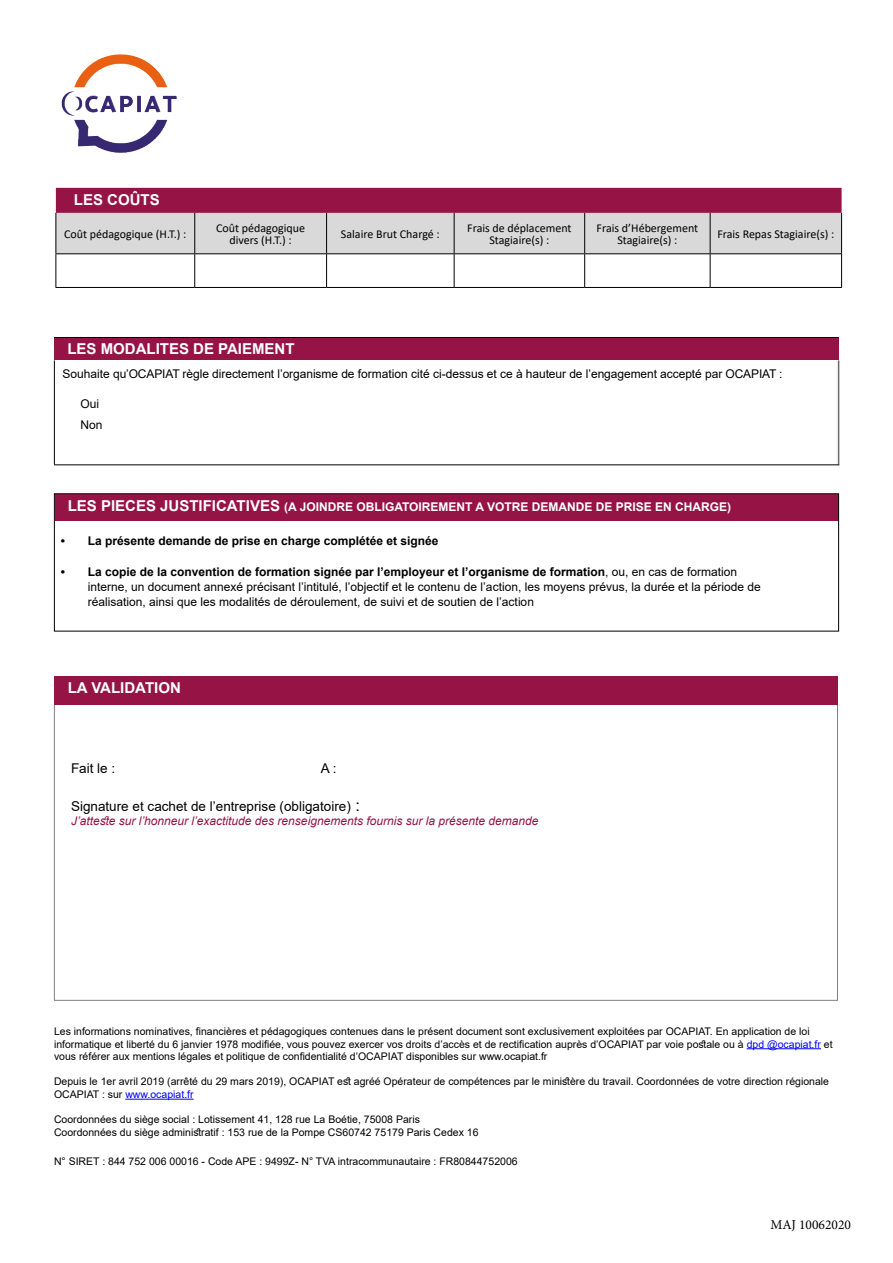
<style>
.page{position:relative;width:893px;height:1263px;background:#fff}
.page>*{position:absolute;margin:0;border:0;box-sizing:border-box;transform-origin:0 0}
.t1{font:700 15px "Arial";color:#fff}
.t2{font:13.5px "Arial";color:#000}
.t3{font:13.5px "Minion Pro";color:#000}
.t4{font:12px/15px "Arial";color:#000}
.t5{font:12px/12px "Calibri";color:#000;text-align:center}
.t6{font:italic 12px "Arial";color:#961445}
.t7{font:700 12px "Arial";color:#fff}
.t8{font:700 12px "Arial";color:#000}
.t9{font:10.5px/12.6px "Arial";color:#000}
.s1{font-size:15px}
.s2{font-weight:700}
.s3{font-size:16.5px}
.s4{color:#00f}
</style>
<div class="page">
<img style="left:61px;top:54px;width:116px;height:99px">
<div style="left:54px;top:337px;width:785px;height:23px;background:#961445"></div>
<hr style="left:838px;top:360px;width:1px;height:104px;background:#696969">
<hr style="left:54px;top:337px;width:785px;height:1px;background:#000">
<hr style="left:54px;top:360px;width:1px;height:104px;background:#000">
<hr style="left:54px;top:464px;width:785px;height:1px;background:#000">
<div style="left:54px;top:676px;width:783px;height:29px;background:#961445"></div>
<hr style="left:54px;top:705px;width:1px;height:295px;background:#808080">
<hr style="left:837px;top:705px;width:1px;height:295px;background:#808080">
<hr style="left:54px;top:1000px;width:784px;height:1px;background:#808080">
<hr style="left:747px;top:1048px;width:74px;height:1px;background:#00f">
<hr style="left:125px;top:1099px;width:69px;height:1px;background:#00f">
<svg style="left:56px;top:188px;width:786px;height:65px;background:#bf8d9f"></svg>
<hr style="left:194px;top:213px;width:1px;height:40px;background:#000">
<hr style="left:326px;top:213px;width:1px;height:40px;background:#000">
<hr style="left:454px;top:213px;width:1px;height:40px;background:#000">
<hr style="left:584px;top:213px;width:1px;height:40px;background:#000">
<hr style="left:710px;top:213px;width:1px;height:40px;background:#000">
<hr style="left:841px;top:213px;width:1px;height:41px;background:#000">
<hr style="left:194px;top:254px;width:1px;height:33px;background:#000">
<hr style="left:326px;top:254px;width:1px;height:33px;background:#000">
<hr style="left:454px;top:254px;width:1px;height:33px;background:#000">
<hr style="left:584px;top:254px;width:1px;height:33px;background:#000">
<hr style="left:710px;top:254px;width:1px;height:33px;background:#000">
<hr style="left:841px;top:254px;width:1px;height:33px;background:#000">
<hr style="left:56px;top:254px;width:1px;height:33px;background:#000">
<hr style="left:56px;top:213px;width:1px;height:40px;background:#000">
<hr style="left:56px;top:253px;width:139px;height:1px;background:#000">
<hr style="left:195px;top:253px;width:132px;height:1px;background:#000">
<hr style="left:327px;top:253px;width:127px;height:1px;background:#000">
<hr style="left:454px;top:253px;width:131px;height:1px;background:#000">
<hr style="left:585px;top:253px;width:125px;height:1px;background:#000">
<hr style="left:710px;top:253px;width:131px;height:1px;background:#000">
<hr style="left:56px;top:287px;width:139px;height:1px;background:#000">
<hr style="left:195px;top:287px;width:132px;height:1px;background:#000">
<hr style="left:327px;top:287px;width:127px;height:1px;background:#000">
<hr style="left:454px;top:287px;width:131px;height:1px;background:#000">
<hr style="left:585px;top:287px;width:125px;height:1px;background:#000">
<hr style="left:710px;top:287px;width:132px;height:1px;background:#000">
<div style="left:55px;top:494px;width:783px;height:27px;background:#961445"></div>
<h1 class="t1" style="left:74px;top:189px;width:87px">LES COÛTS</h1>
<p class="t5" style="left:64px;top:228px;width:124px">Coût pédagogique (H.T.) :</p>
<p class="t5" style="left:216px;top:222px;width:90px">Coût pédagogique divers (H.T.) :</p>
<p class="t5" style="left:341px;top:228px;width:100px">Salaire Brut Chargé :</p>
<p class="t5" style="left:467px;top:222px;width:106px">Frais de déplacement<br>Stagiaire(s) :</p>
<p class="t5" style="left:597px;top:222px;width:103px">Frais d’Hébergement<br>Stagiaire(s) :</p>
<p class="t5" style="left:717px;top:228px;width:119px">Frais Repas Stagiaire(s) :</p>
<h1 class="t1" style="left:67px;top:339px;width:229px">LES MODALITES DE PAIEMENT</h1>
<p class="t4" style="left:63px;top:366px;width:721px">Souhaite qu’OCAPIAT règle directement l’organisme de formation cité ci-dessus et ce à hauteur de l’engagement accepté par OCAPIAT :</p>
<p class="t4" style="left:80px;top:393px;width:24px;line-height:21.5px">Oui<br>Non</p>
<p class="t7" style="left:68px;top:498px;width:665px"><span class="s1">LES PIECES JUSTIFICATIVES</span> (A JOINDRE OBLIGATOIREMENT A VOTRE DEMANDE DE PRISE EN CHARGE)</p>
<p class="t8" style="left:61px;top:532px;width:379px">• La présente demande de prise en charge complétée et signée</p>
<p class="t4" style="left:88px;top:564px;width:674px;text-indent:-27px"><span class="s2">• La copie de la convention de formation signée par l’employeur et l’organisme de formation</span>, ou, en cas de formation interne, un document annexé précisant l’intitulé, l’objectif et le contenu de l’action, les moyens prévus, la durée et la période de réalisation, ainsi que les modalités de déroulement, de suivi et de soutien de l’action</p>
<h1 class="t1" style="left:68px;top:678px;width:115px">LA VALIDATION</h1>
<p class="t2" style="left:71px;top:759px;width:46px">Fait le :</p>
<p class="t2" style="left:321px;top:759px;width:17px">A:</p>
<p class="t2" style="left:71px;top:797px;width:291px">Signature et cachet de l’entreprise (obligatoire) <span class="s3">:</span></p>
<p class="t6" style="left:71px;top:813px;width:469px">J’atteste sur l’honneur l’exactitude des renseignements fournis sur la présente demande</p>
<p class="t9" style="left:54px;top:1025px;width:780px">Les informations nominatives, financières et pédagogiques contenues dans le présent document sont exclusivement exploitées par OCAPIAT. En application de loi informatique et liberté du 6 janvier 1978 modifiée, vous pouvez exercer vos droits d’accès et de rectification auprès d’OCAPIAT par voie postale ou à <span class="s4">dpd @ocapiat.fr</span> et vous référer aux mentions légales et politique de confidentialité d’OCAPIAT disponibles sur www.ocapiat.fr</p>
<p class="t9" style="left:54px;top:1075px;width:777px">Depuis le 1er avril 2019 (arrêté du 29 mars 2019), OCAPIAT est agréé Opérateur de compétences par le ministère du travail. Coordonnées de votre direction régionale<br>OCAPIAT : sur <span class="s4">www.ocapiat.fr</span></p>
<p class="t9" style="left:54px;top:1113px;width:426px">Coordonnées du siège social : Lotissement 41, 128 rue La Boétie, 75008 Paris<br>Coordonnées du siège administratif : 153 rue de la Pompe CS60742 75179 Paris Cedex 16</p>
<p class="t9" style="left:54px;top:1154px;width:465px">N° SIRET : 844 752 006 00016 - Code APE : 9499Z- N° TVA intracommunautaire : FR80844752006</p>
<p class="t3" style="left:770px;top:1216px;width:82px">MAJ 10062020</p>
</div>
